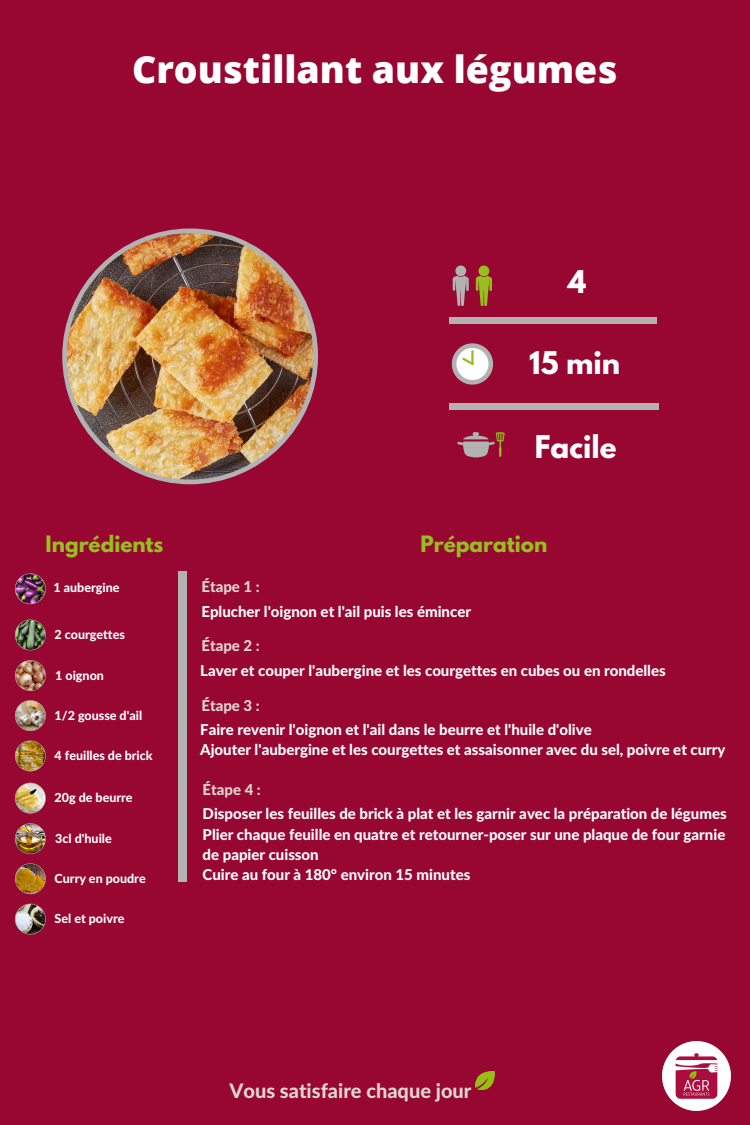
<style>
.page{position:relative;width:750px;height:1125px;background:#980731}
.page>*{position:absolute;margin:0;border:0;box-sizing:border-box;transform-origin:0 0}
.t1{font:800 37.5px "Open Sans";color:#fff}
.t2{font:700 27.75px "League Spartan";color:#fff}
.t3{font:800 20px "Lato Latin";color:#e0d7cf}
.t4{font:700 20px "League Spartan";color:#97bf20}
.t5{font:800 15px/20.2px "Lato Latin";color:#fff}
.t6{font:800 15px "Lato Latin";color:#e0d7cf}
.t7{font:800 12.5px "Lato Latin";color:#fff}
</style>
<div class="page">
<div style="left:178px;top:571px;width:9px;height:310px;background:#b2b2b2"></div>
<img style="left:62px;top:228px;width:256px;height:256px">
<svg style="left:15px;top:573px;width:31px;height:31px"></svg>
<svg style="left:15px;top:660px;width:31px;height:31px"></svg>
<div style="left:455px;top:266px;width:11px;height:10px;background:#b2b2b2;border-radius:50%"></div>
<svg style="left:453px;top:276px;width:16px;height:30px"></svg>
<div style="left:479px;top:266px;width:10px;height:10px;background:#97bf20;border-radius:50%"></div>
<svg style="left:476px;top:276px;width:16px;height:30px"></svg>
<svg style="left:452px;top:343px;width:41px;height:42px"></svg>
<svg style="left:457px;top:432px;width:48px;height:26px"></svg>
<div style="left:449px;top:317px;width:208px;height:7px;background:#b2b2b2"></div>
<div style="left:449px;top:403px;width:209px;height:7px;background:#b2b2b2"></div>
<svg style="left:15px;top:620px;width:31px;height:30px"></svg>
<svg style="left:15px;top:700px;width:31px;height:31px"></svg>
<svg style="left:15px;top:741px;width:31px;height:30px"></svg>
<img style="left:476px;top:1071px;width:19px;height:19px">
<img style="left:662px;top:1042px;width:68px;height:68px">
<svg style="left:15px;top:823px;width:31px;height:31px"></svg>
<svg style="left:15px;top:783px;width:31px;height:31px"></svg>
<svg style="left:15px;top:863px;width:31px;height:31px"></svg>
<svg style="left:15px;top:904px;width:31px;height:31px"></svg>
<p class="t1" style="left:132px;top:43px;width:487px">Croustillant aux légumes</p>
<p class="t2" style="left:568px;top:268px;width:20px">4</p>
<p class="t2" style="left:529px;top:349px;width:92px">15 min</p>
<p class="t2" style="left:535px;top:433px;width:83px">Facile</p>
<p class="t4" style="left:46px;top:534px;width:119px">Ingrédients</p>
<p class="t4" style="left:421px;top:534px;width:128px">Préparation</p>
<p class="t7" style="left:54px;top:582px;width:67px">1 aubergine</p>
<p class="t6" style="left:201px;top:580px;width:60px">Étape 1 :</p>
<p class="t5" style="left:201px;top:602px;width:271px">Eplucher l'oignon et l'ail puis les émincer</p>
<p class="t7" style="left:55px;top:629px;width:72px">2 courgettes</p>
<p class="t7" style="left:55px;top:670px;width:50px">1 oignon</p>
<p class="t7" style="left:55px;top:710px;width:89px">1/2 gousse d'ail</p>
<p class="t7" style="left:55px;top:750px;width:100px">4 feuilles de brick</p>
<p class="t7" style="left:55px;top:792px;width:79px">20g de beurre</p>
<p class="t7" style="left:55px;top:833px;width:58px">3cl d'huile</p>
<p class="t7" style="left:55px;top:873px;width:93px">Curry en poudre</p>
<p class="t7" style="left:55px;top:913px;width:71px">Sel et poivre</p>
<p class="t6" style="left:201px;top:639px;width:60px">Étape 2 :</p>
<p class="t5" style="left:200px;top:661px;width:467px">Laver et couper l'aubergine et les courgettes en cubes ou en rondelles</p>
<p class="t6" style="left:201px;top:699px;width:60px">Étape 3 :</p>
<p class="t5" style="left:200px;top:720px;width:393px">Faire revenir l'oignon et l'ail dans le beurre et l'huile d'olive</p>
<p class="t5" style="left:200px;top:741px;width:527px">Ajouter l'aubergine et les courgettes et assaisonner avec du sel, poivre et curry</p>
<p class="t6" style="left:203px;top:783px;width:60px">Étape 4 :</p>
<p class="t5" style="left:203px;top:805px;width:526px">Disposer les feuilles de brick à plat et les garnir avec la préparation de légumes</p>
<p class="t5" style="left:203px;top:825px;width:524px">Plier chaque feuille en quatre et retourner-poser sur une plaque de four garnie de papier cuisson</p>
<p class="t5" style="left:203px;top:865px;width:269px">Cuire au four à 180° environ 15 minutes</p>
<p class="t3" style="left:229px;top:1082px;width:243px">Vous satisfaire chaque jour</p>
</div>
